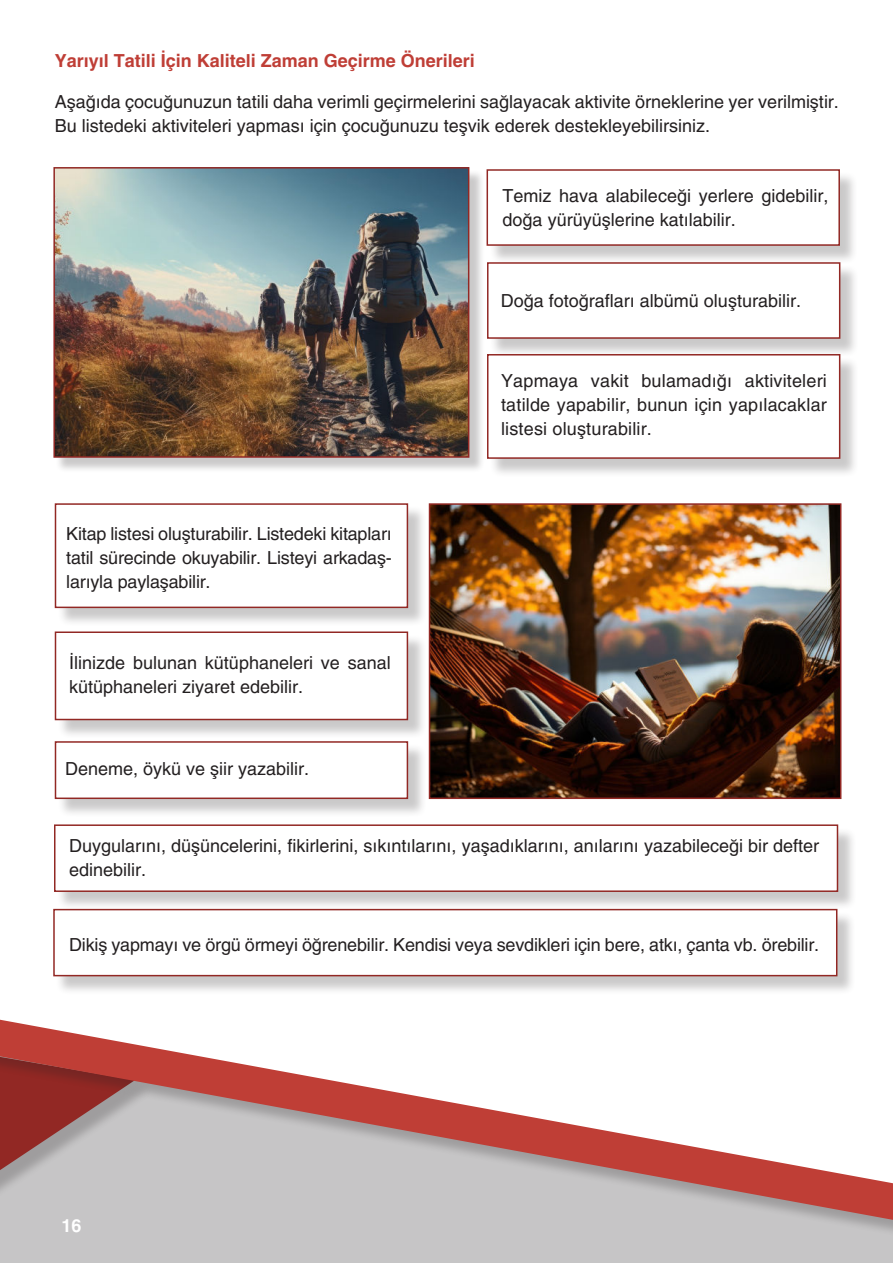
<style>
.page{position:relative;width:893px;height:1263px;background:#fff}
.page>*{position:absolute;margin:0;border:0;box-sizing:border-box;transform-origin:0 0}
.t1{font:18px/24px "Helveticasinav";color:#231f20}
.t2{font:700 18px "Helveticasinav";color:#bf3e36}
.t3{font:18px "Phosphate Inline";color:#fff}
</style>
<div class="page">
<svg style="left:0;top:1019px;width:893px;height:244px"></svg>
<div style="left:489px;top:171px;width:370px;height:93px;background:#231f20;opacity:.24"></div>
<div style="left:487px;top:169px;width:353px;height:77px;background:#fff;border:2px solid #922824"></div>
<div style="left:489px;top:264px;width:370px;height:93px;background:#231f20;opacity:.24"></div>
<div style="left:487px;top:262px;width:353px;height:77px;background:#fff;border:2px solid #922824"></div>
<div style="left:489px;top:356px;width:370px;height:121px;background:#231f20;opacity:.24"></div>
<div style="left:487px;top:354px;width:353px;height:105px;background:#fff;border:2px solid #922824"></div>
<div style="left:57px;top:506px;width:370px;height:120px;background:#231f20;opacity:.24"></div>
<div style="left:55px;top:503px;width:353px;height:105px;background:#fff;border:2px solid #922824"></div>
<div style="left:57px;top:634px;width:370px;height:105px;background:#231f20;opacity:.24"></div>
<div style="left:55px;top:631px;width:353px;height:89px;background:#fff;border:2px solid #922824"></div>
<div style="left:57px;top:743px;width:370px;height:74px;background:#231f20;opacity:.24"></div>
<div style="left:55px;top:741px;width:353px;height:58px;background:#fff;border:2px solid #922824"></div>
<div style="left:56px;top:827px;width:801px;height:83px;background:#231f20;opacity:.24"></div>
<div style="left:54px;top:824px;width:784px;height:68px;background:#fff;border:2px solid #922824"></div>
<div style="left:55px;top:911px;width:801px;height:84px;background:#231f20;opacity:.24"></div>
<div style="left:53px;top:909px;width:784px;height:67px;background:#fff;border:2px solid #922824"></div>
<div style="left:55px;top:169px;width:430px;height:304px;background:#231f20;opacity:.24"></div>
<img style="left:56px;top:170px;width:410px;height:285px">
<div style="left:53px;top:167px;width:416px;height:291px;border:2px solid #922824"></div>
<img style="left:432px;top:506px;width:406px;height:290px">
<div style="left:429px;top:503px;width:412px;height:296px;border:2px solid #922824"></div>
<p class="t2" style="left:55px;top:43px;width:422px">Yarıyıl Tatili İçin Kaliteli Zaman Geçirme Önerileri</p>
<p class="t1" style="left:55px;top:86px;width:786px">Aşağıda çocuğunuzun tatili daha verimli geçirmelerini sağlayacak aktivite örneklerine yer verilmiştir.<br>Bu listedeki aktiviteleri yapması için çocuğunuzu teşvik ederek destekleyebilirsiniz.</p>
<p class="t1" style="left:503px;top:180px;width:327px">Temiz hava alabileceği yerlere gidebilir, doğa yürüyüşlerine katılabilir.</p>
<p class="t1" style="left:501px;top:285px;width:302px">Doğa fotoğrafları albümü oluşturabilir.</p>
<p class="t1" style="left:66px;top:518px;width:327px;text-align:justify">Kitap listesi oluşturabilir. Listedeki kitapları tatil sürecinde okuyabilir. Listeyi arkadaş&shy;larıyla paylaşabilir.</p>
<p class="t1" style="left:69px;top:647px;width:323px">İlinizde bulunan kütüphaneleri ve sanal kütüphaneleri ziyaret edebilir.</p>
<p class="t1" style="left:65px;top:753px;width:246px">Deneme, öykü ve şiir yazabilir.</p>
<p class="t1" style="left:501px;top:365px;width:327px;text-align:justify">Yapmaya vakit bulamadığı aktiviteleri tatilde yapabilir, bunun için yapılacaklar listesi oluşturabilir.</p>
<p class="t1" style="left:69px;top:830px;width:752px">Duygularını, düşüncelerini, fikirlerini, sıkıntılarını, yaşadıklarını, anılarını yazabileceği bir defter edinebilir.</p>
<p class="t1" style="left:69px;top:929px;width:752px">Dikiş yapmayı ve örgü örmeyi öğrenebilir. Kendisi veya sevdikleri için bere, atkı, çanta vb. örebilir.</p>
<p class="t3" style="left:64px;top:1218px;width:17px">16</p>
</div>
